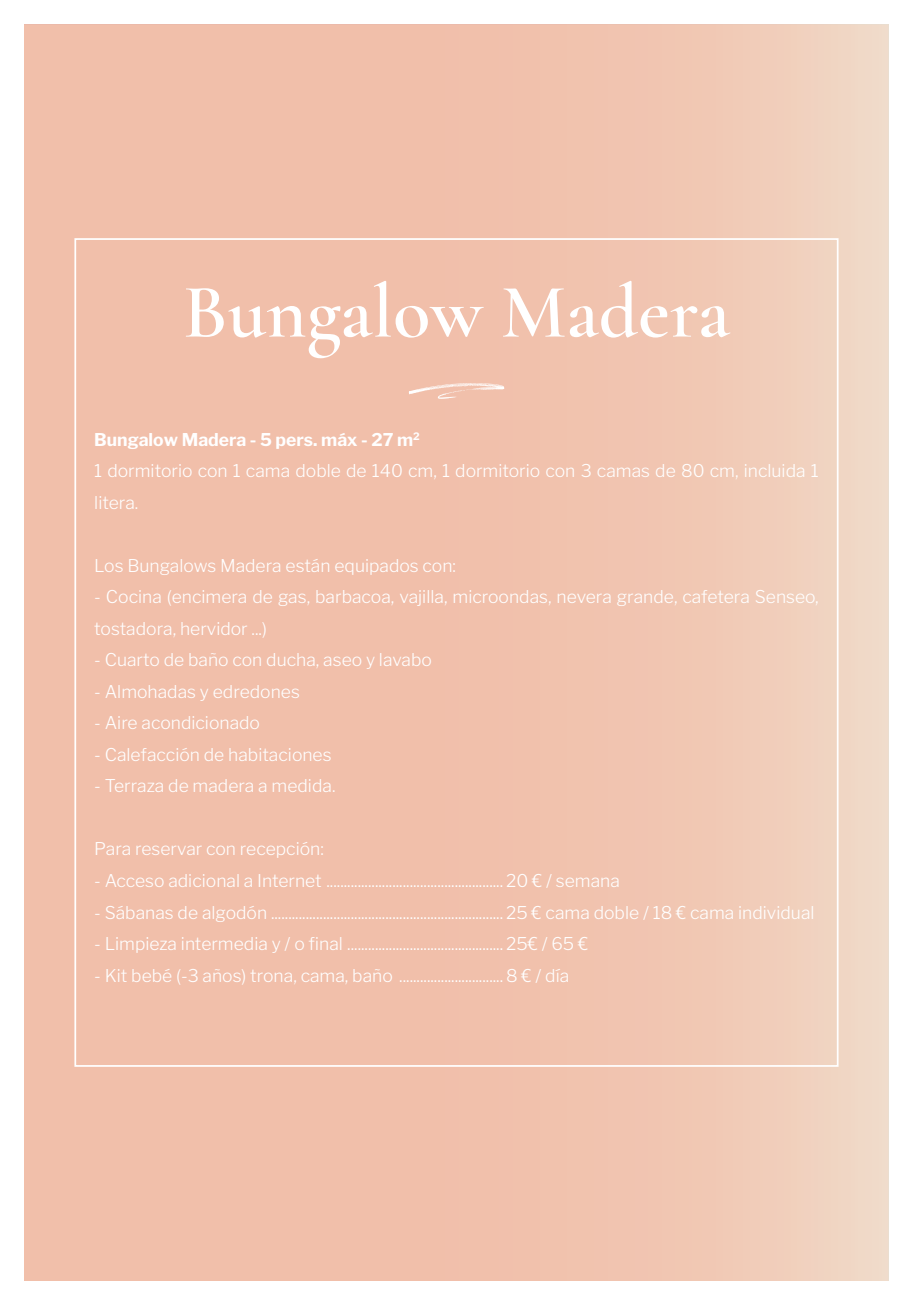
<style>
.page{position:relative;width:913px;height:1305px;background:#fff}
.page>*{position:absolute;margin:0;border:0;box-sizing:border-box;transform-origin:0 0}
.t1{font:600 77px "Cormorant Garamond";color:#fff}
.t2{font:52.5px "Northwell Swash";color:#fff}
.t3{font:300 17.5px/31.5px "Libre Franklin";color:#fff}
.s1{font-weight:700}
</style>
<div class="page">
<div style="left:25px;top:25px;width:863px;height:1255px;background:linear-gradient(to right,#f1baa4,#f1cfbc)"></div>
<h1 class="t1" style="left:183px;top:265px;width:549px">Bungalow Madera</h1>
<h2 class="t2" style="left:404px;top:348px;width:106px">l</h2>
<p class="t3" style="left:94px;top:424px;width:726px"><span class="s1">Bungalow Madera - 5 pers. máx - 27 m</span><sup>2<br></sup>1 dormitorio con 1 cama doble de 140 cm, 1 dormitorio con 3 camas de 80 cm, incluida 1 litera.</p>
<p class="t3" style="left:94px;top:550px;width:363px">Los Bungalows Madera están equipados con:</p>
<p class="t3" style="left:94px;top:581px;width:726px">- Cocina (encimera de gas, barbacoa, vajilla, microondas, nevera grande, cafetera Senseo, tostadora, hervidor ...)</p>
<p class="t3" style="left:94px;top:644px;width:339px">- Cuarto de baño con ducha, aseo y lavabo</p>
<p class="t3" style="left:94px;top:676px;width:207px">- Almohadas y edredones</p>
<p class="t3" style="left:94px;top:707px;width:167px">- Aire acondicionado</p>
<p class="t3" style="left:94px;top:739px;width:239px">- Calefacción de habitaciones</p>
<p class="t3" style="left:94px;top:770px;width:243px">- Terraza de madera a medida.</p>
<p class="t3" style="left:94px;top:833px;width:231px">Para reservar con recepción:</p>
<p class="t3" style="left:94px;top:865px;width:527px">- Acceso adicional a Internet ................................................... 20 € / semana</p>
<p class="t3" style="left:94px;top:896px;width:722px">- Sábanas de algodón ................................................................... 25 € cama doble / 18 € cama individual</p>
<p class="t3" style="left:94px;top:928px;width:495px">- Limpieza intermedia y / o final ............................................. 25€ / 65 €</p>
<p class="t3" style="left:94px;top:959px;width:476px">- Kit bebé (-3 años) trona, cama, baño .............................. 8 € / día</p>
</div>
